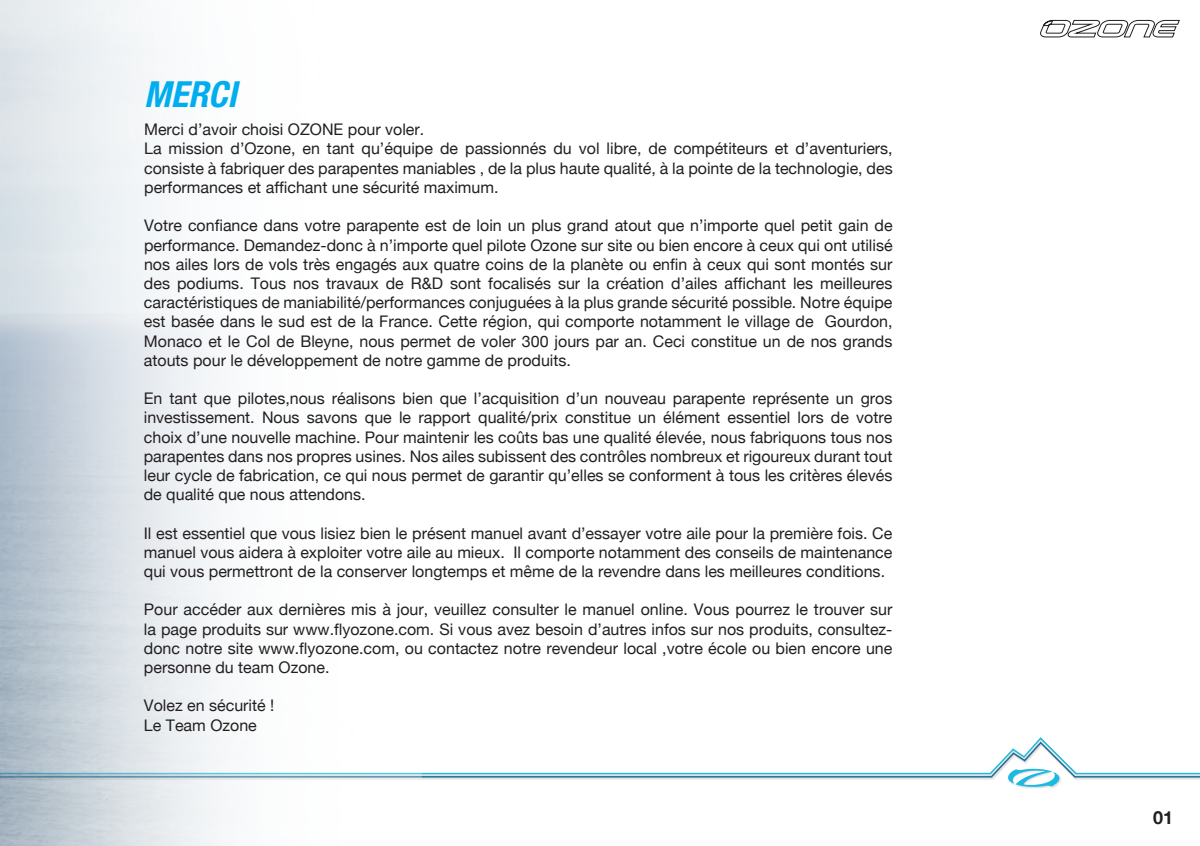
<style>
.page{position:relative;width:1200px;height:846px;background:#fff}
.page>*{position:absolute;margin:0;border:0;box-sizing:border-box;transform-origin:0 0}
.t1{font:italic 700 condensed 36px "Helvetica Neue LT Std";color:#00aeef}
.t2{font:700 18px "Helvetica Neue";color:#231f20}
.t3{font:16px/19.2px "Helvetica Neue";color:#231f20;text-align:justify}
</style>
<div class="page">
<div style="left:0;top:738px;width:1199px;height:42px;background:#231f20;opacity:.2"></div>
<svg style="left:421px;top:737px;width:778px;height:3px"></svg>
<svg style="left:421px;top:740px;width:778px;height:37px"></svg>
<div style="left:1007px;top:769px;width:54px;height:20px;background:#231f20;opacity:.15"></div>
<svg style="left:1006px;top:768px;width:59px;height:19px"></svg>
<img style="left:0;top:0;width:421px;height:846px">
<svg style="left:1040px;top:19px;width:139px;height:19px"></svg>
<h1 class="t1" style="left:144px;top:73px;width:94px">MERCI</h1>
<p class="t3" style="left:144px;top:120px;width:750px;text-align:left">Merci d’avoir choisi OZONE pour voler.<br>La mission d’Ozone, en tant qu’équipe de passionnés du vol libre, de compétiteurs et d’aventuriers, consiste à fabriquer des parapentes maniables , de la plus haute qualité, à la pointe de la technologie, des performances et affichant une sécurité maximum.</p>
<p class="t3" style="left:144px;top:216px;width:750px">Votre confiance dans votre parapente est de loin un plus grand atout que n’importe quel petit gain de performance. Demandez-donc à n’importe quel pilote Ozone sur site ou bien encore à ceux qui ont utilisé nos ailes lors de vols très engagés aux quatre coins de la planète ou enfin à ceux qui sont montés sur des podiums. Tous nos travaux de R&amp;D sont focalisés sur la création d’ailes affichant les meilleures caractéristiques de maniabilité/performances conjuguées à la plus grande sécurité possible. Notre équipe est basée dans le sud est de la France. Cette région, qui comporte notamment le village de Gourdon, Monaco et le Col de Bleyne, nous permet de voler 300 jours par an. Ceci constitue un de nos grands atouts pour le développement de notre gamme de produits.</p>
<p class="t3" style="left:144px;top:389px;width:750px">En tant que pilotes,nous réalisons bien que l’acquisition d’un nouveau parapente représente un gros investissement. Nous savons que le rapport qualité/prix constitue un élément essentiel lors de votre choix d’une nouvelle machine. Pour maintenir les coûts bas une qualité élevée, nous fabriquons tous nos parapentes dans nos propres usines. Nos ailes subissent des contrôles nombreux et rigoureux durant tout leur cycle de fabrication, ce qui nous permet de garantir qu’elles se conforment à tous les critères élevés de qualité que nous attendons.</p>
<p class="t3" style="left:144px;top:523px;width:750px">Il est essentiel que vous lisiez bien le présent manuel avant d’essayer votre aile pour la première fois. Ce manuel vous aidera à exploiter votre aile au mieux. Il comporte notamment des conseils de maintenance qui vous permettront de la conserver longtemps et même de la revendre dans les meilleures conditions.</p>
<p class="t3" style="left:144px;top:600px;width:750px">Pour accéder aux dernières mis à jour, veuillez consulter le manuel online. Vous pourrez le trouver sur la page produits sur www.flyozone.com. Si vous avez besoin d’autres infos sur nos produits, consultez&shy;donc notre site www.flyozone.com, ou contactez notre revendeur local ,votre école ou bien encore une personne du team Ozone.</p>
<p class="t3" style="left:144px;top:696px;width:132px">Volez en sécurité !<br>Le Team Ozone</p>
<p class="t2" style="left:1152px;top:806px;width:22px">01</p>
</div>
